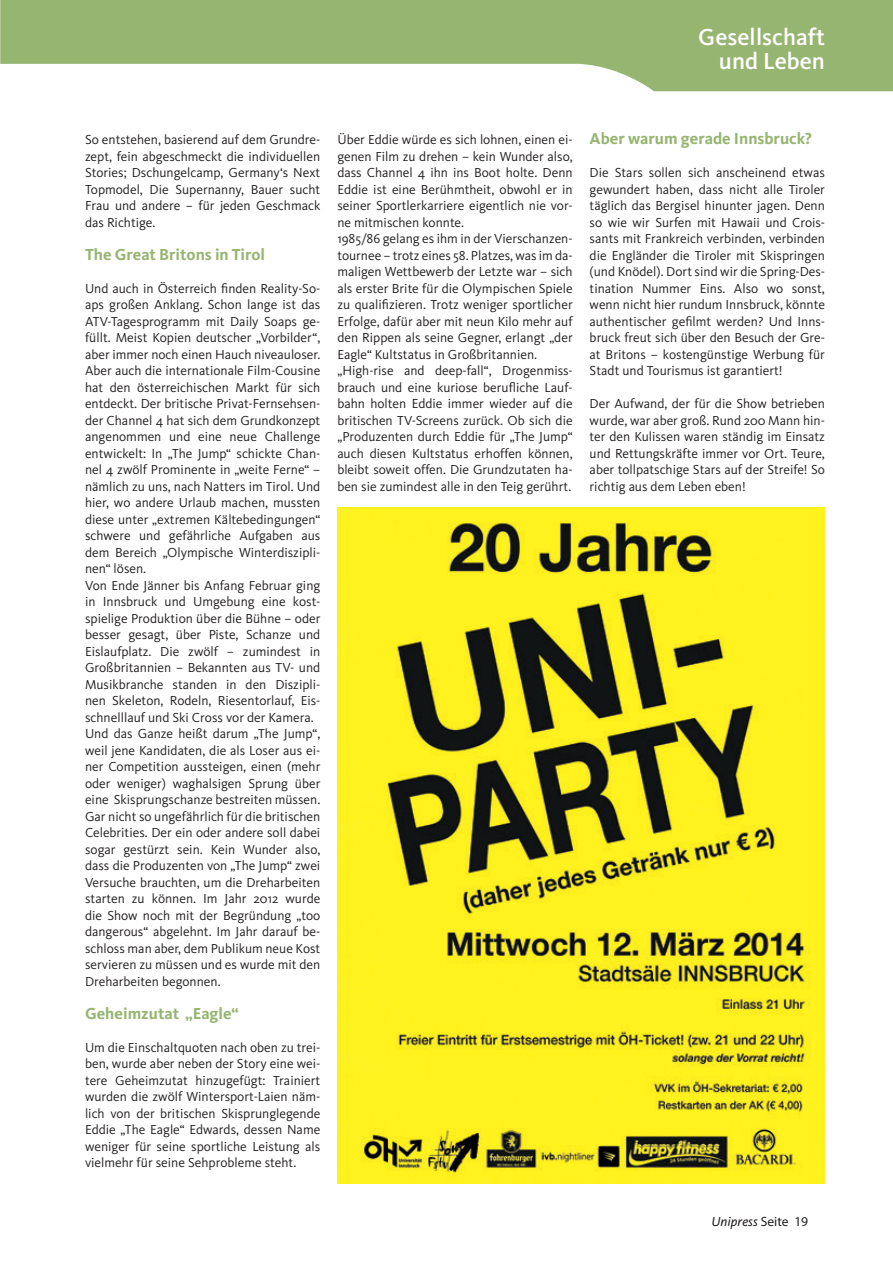
<style>
.page{position:relative;width:893px;height:1263px;background:#fff}
.page>*{position:absolute;margin:0;border:0;box-sizing:border-box;transform-origin:0 0}
.t1{font:500 24px/24px "Kievit";color:#fff;text-align:right}
.t2{font:700 16.5px "Kievit";color:#96b571}
.t3{font:13.5px/16.5px "Kievit";color:#231f20;text-align:justify}
.t4{font:italic 13.5px "Kievit";color:#231f20}
.s1{font-family:"Myriad Pro";font-style:normal}
</style>
<div class="page">
<svg style="left:0;top:0;width:893px;height:91px;fill:#96b571"></svg>
<img style="left:337px;top:507px;width:488px;height:677px">
<h1 class="t1" style="left:698px;top:25px;width:128px">Gesellschaft und Leben</h1>
<p class="t3" style="left:85px;top:131px;width:237px">So entstehen, basierend auf dem Grundre&shy;zept, fein abgeschmeckt die individuellen Stories; Dschungelcamp, Germany‘s Next Topmodel, Die Supernanny, Bauer sucht Frau und andere – für jeden Geschmack das Richtige.</p>
<p class="t2" style="left:85px;top:244px;width:181px">The Great Britons in Tirol</p>
<p class="t3" style="left:85px;top:280px;width:237px;text-align:left">Und auch in Österreich finden Reality-So&shy;aps großen Anklang. Schon lange ist das ATV-Tagesprogramm mit Daily Soaps ge&shy;füllt. Meist Kopien deutscher „Vorbilder“, aber immer noch einen Hauch niveauloser.<br>Aber auch die internationale Film-Cousine hat den österreichischen Markt für sich entdeckt. Der britische Privat-Fernsehsen&shy;der Channel 4 hat sich dem Grundkonzept angenommen und eine neue Challenge entwickelt: In „The Jump“ schickte Chan&shy;nel 4 zwölf Prominente in „weite Ferne“ – nämlich zu uns, nach Natters im Tirol. Und hier, wo andere Urlaub machen, mussten diese unter „extremen Kältebedingungen“ schwere und gefährliche Aufgaben aus dem Bereich „Olympische Winterdiszipli&shy;nen“ lösen.<br>Von Ende Jänner bis Anfang Februar ging in Innsbruck und Umgebung eine kost&shy;spielige Produktion über die Bühne – oder besser gesagt, über Piste, Schanze und Eislaufplatz. Die zwölf – zumindest in Großbritannien – Bekannten aus TV- und Musikbranche standen in den Diszipli&shy;nen Skeleton, Rodeln, Riesentorlauf, Eis&shy;schnelllauf und Ski Cross vor der Kamera.<br>Und das Ganze heißt darum „The Jump“, weil jene Kandidaten, die als Loser aus ei&shy;ner Competition aussteigen, einen (mehr oder weniger) waghalsigen Sprung über eine Skisprungschanze bestreiten müssen.<br>Gar nicht so ungefährlich für die britischen Celebrities. Der ein oder andere soll dabei sogar gestürzt sein. Kein Wunder also, dass die Produzenten von „The Jump“ zwei Versuche brauchten, um die Dreharbeiten starten zu können. Im Jahr 2012 wurde die Show noch mit der Begründung „too dangerous“ abgelehnt. Im Jahr darauf be&shy;schloss man aber, dem Publikum neue Kost servieren zu müssen und es wurde mit den Dreharbeiten begonnen.</p>
<p class="t2" style="left:85px;top:1003px;width:155px">Geheimzutat „Eagle“</p>
<p class="t3" style="left:85px;top:1039px;width:237px">Um die Einschaltquoten nach oben zu trei&shy;ben, wurde aber neben der Story eine wei&shy;tere Geheimzutat hinzugefügt: Trainiert wurden die zwölf Wintersport-Laien näm&shy;lich von der britischen Skisprunglegende Eddie „The Eagle“ Edwards, dessen Name weniger für seine sportliche Leistung als vielmehr für seine Sehprobleme steht.</p>
<p class="t3" style="left:337px;top:131px;width:237px;text-align:left">Über Eddie würde es sich lohnen, einen ei&shy;genen Film zu drehen – kein Wunder also, dass Channel 4 ihn ins Boot holte. Denn Eddie ist eine Berühmtheit, obwohl er in seiner Sportlerkarriere eigentlich nie vor&shy;ne mitmischen konnte.<br>1985/86 gelang es ihm in der Vierschanzen&shy;tournee – trotz eines 58. Platzes, was im da&shy;maligen Wettbewerb der Letzte war – sich als erster Brite für die Olympischen Spiele zu qualifizieren. Trotz weniger sportlicher Erfolge, dafür aber mit neun Kilo mehr auf den Rippen als seine Gegner, erlangt „der Eagle“ Kultstatus in Großbritannien. „High-rise and deep-fall“, Drogenmiss&shy;brauch und eine kuriose berufliche Lauf&shy;bahn holten Eddie immer wieder auf die britischen TV-Screens zurück. Ob sich die „Produzenten durch Eddie für „The Jump“ auch diesen Kultstatus erhoffen können, bleibt soweit offen. Die Grundzutaten ha&shy;ben sie zumindest alle in den Teig gerührt.</p>
<p class="t2" style="left:590px;top:129px;width:224px">Aber warum gerade Innsbruck?</p>
<p class="t3" style="left:590px;top:164px;width:237px">Die Stars sollen sich anscheinend etwas gewundert haben, dass nicht alle Tiroler täglich das Bergisel hinunter jagen. Denn so wie wir Surfen mit Hawaii und Crois&shy;sants mit Frankreich verbinden, verbinden die Engländer die Tiroler mit Skispringen (und Knödel). Dort sind wir die Spring-Des&shy;tination Nummer Eins. Also wo sonst, wenn nicht hier rundum Innsbruck, könnte authentischer gefilmt werden? Und Inns&shy;bruck freut sich über den Besuch der Gre&shy;at Britons – kostengünstige Werbung für Stadt und Tourismus ist garantiert!</p>
<p class="t3" style="left:590px;top:395px;width:237px">Der Aufwand, der für die Show betrieben wurde, war aber groß. Rund 200 Mann hin&shy;ter den Kulissen waren ständig im Einsatz und Rettungskräfte immer vor Ort. Teure, aber tollpatschige Stars auf der Streife! So richtig aus dem Leben eben!</p>
<p class="t4" style="left:711px;top:1213px;width:98px">Unipress <span class="s1">Seite 19</span></p>
</div>
